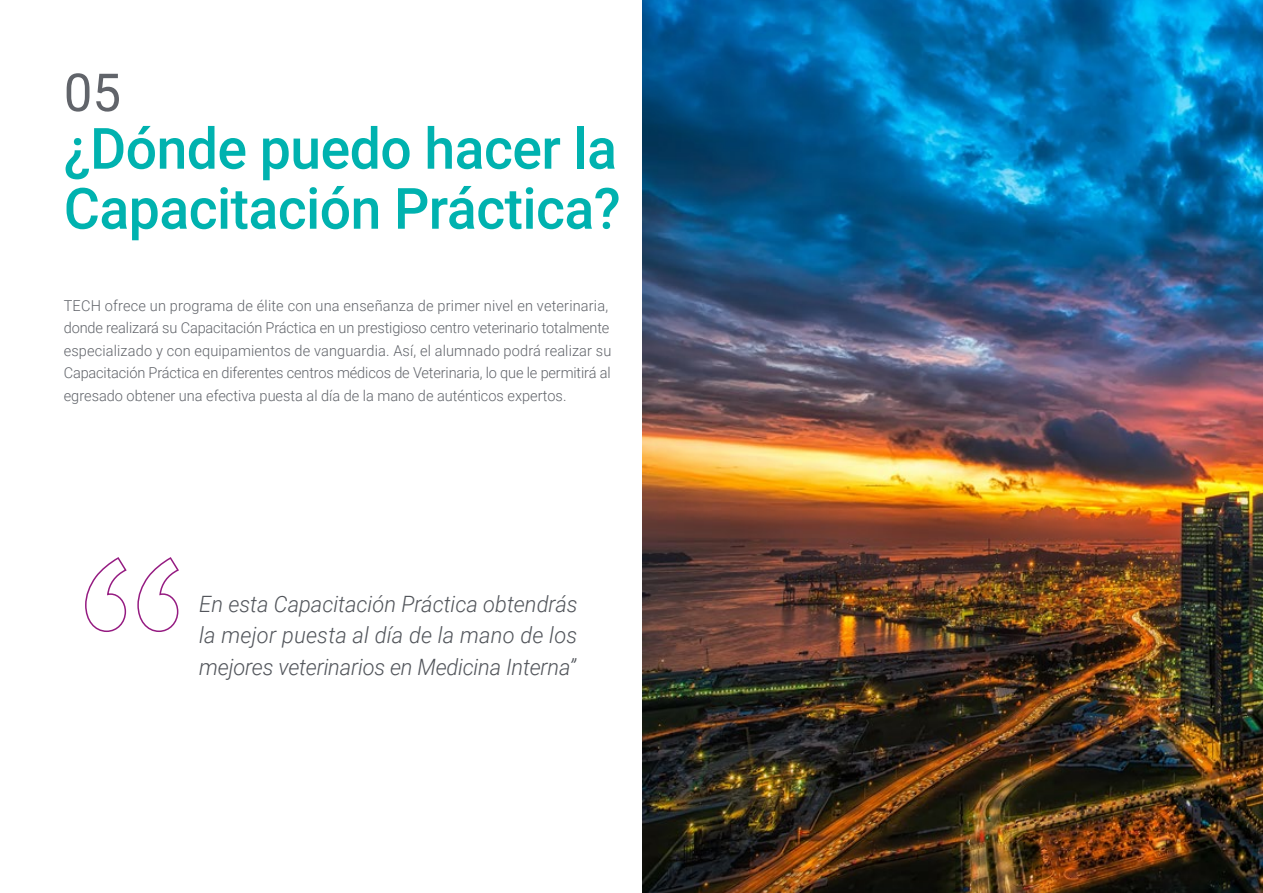
<style>
.page{position:relative;width:1263px;height:893px;background:#fff}
.page>*{position:absolute;margin:0;border:0;box-sizing:border-box;transform-origin:0 0}
.t1{font:500 57px/60px "Roboto";letter-spacing:-.01em;color:#00b2af}
.t2{font:52.5px "Roboto";color:#61646a}
.t3{font:italic 300 22.5px/31.5px "Roboto";letter-spacing:-.01em;color:#52555b;text-align:justify}
.t4{font:300 15px/22.5px "Roboto";color:#61646a}
</style>
<div class="page">
<svg style="left:85px;top:557px;width:94px;height:75px"></svg>
<img style="left:642px;top:0;width:621px;height:893px">
<h2 class="t2" style="left:64px;top:56px;width:59px">05</h2>
<h1 class="t1" style="left:64px;top:116px;width:558px">¿Dónde puedo hacer la<br>Capacitación Práctica?</h1>
<p class="t4" style="left:64px;top:293px;width:549px">TECH ofrece un programa de élite con una enseñanza de primer nivel en veterinaria, donde realizará su Capacitación Práctica en un prestigioso centro veterinario totalmente especializado y con equipamientos de vanguardia. Así, el alumnado podrá realizar su Capacitación Práctica en diferentes centros médicos de Veterinaria, lo que le permitirá al egresado obtener una efectiva puesta al día de la mano de auténticos expertos.</p>
<h3 class="t3" style="left:199px;top:587px;width:380px">En esta Capacitación Práctica obtendrás la mejor puesta al día de la mano de los mejores veterinarios en Medicina Interna”</h3>
</div>
